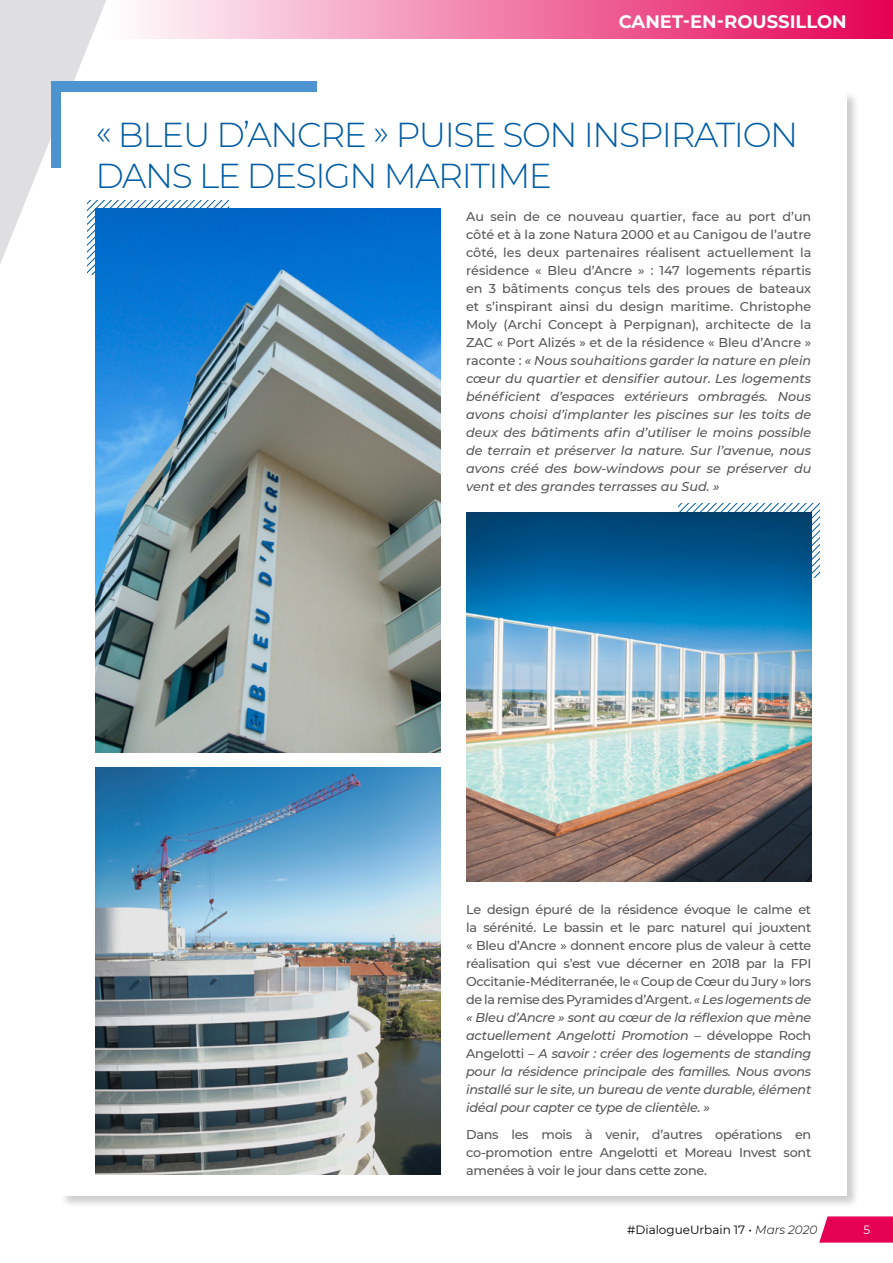
<style>
.page{position:relative;width:893px;height:1263px;background:#fff}
.page>*{position:absolute;margin:0;border:0;box-sizing:border-box;transform-origin:0 0}
.t1{font:300 34.5px/41.4px "Montserrat";letter-spacing:-.04em;color:#005ca5}
.t2{font:700 18px "Montserrat";color:#fff}
.t3{font:500 12.75px/18px "Montserrat";letter-spacing:-.02em;color:#575756;text-align:justify}
.t4{font:12px "Montserrat";color:#000}
.s1{font-style:italic}
.s2{font-weight:300;font-style:italic}
.s3{color:#fff}
</style>
<div class="page">
<svg style="left:0;top:0;width:158px;height:264px;fill:#dfdee0"></svg>
<svg style="left:819px;top:1216px;width:74px;height:26px"></svg>
<div style="left:51px;top:81px;width:265px;height:86px;background:#4c93d0"></div>
<div style="left:60px;top:90px;width:800px;height:1119px;background:#000;opacity:.2"></div>
<div style="left:61px;top:92px;width:786px;height:1104px;background:#fff"></div>
<svg style="left:88px;top:201px;width:140px;height:73px"></svg>
<img style="left:95px;top:208px;width:346px;height:545px">
<img style="left:95px;top:767px;width:346px;height:408px">
<div style="left:111px;top:0;width:782px;height:38px;background:linear-gradient(to right,#fefdfd,#e50055)"></div>
<svg style="left:679px;top:504px;width:140px;height:73px"></svg>
<img style="left:466px;top:513px;width:345px;height:369px">
<h2 class="t2" style="left:619px;top:8px;width:230px">CANET-EN-ROUSSILLON</h2>
<h1 class="t1" style="left:95px;top:113px;width:704px">« BLEU D’ANCRE » PUISE SON INSPIRATION<br>DANS LE DESIGN MARITIME</h1>
<p class="t3" style="left:466px;top:206px;width:347px">Au sein de ce nouveau quartier, face au port d’un côté et à la zone Natura 2000 et au Canigou de l’autre côté, les deux partenaires réalisent actuellement la résidence « Bleu d’Ancre » : 147 logements répartis en 3 bâtiments conçus tels des proues de bateaux et s’inspirant ainsi du design maritime. Christophe Moly (Archi Concept à Perpignan), architecte de la ZAC « Port Alizés » et de la résidence « Bleu d’Ancre » raconte : <span class="s1">« Nous souhaitions garder la nature en plein cœur du quartier et densifier autour. Les logements bénéficient d’espaces extérieurs ombragés. Nous avons choisi d’implanter les piscines sur les toits de deux des bâtiments afin d’utiliser le moins possible de terrain et préserver la nature. Sur l’avenue, nous avons créé des bow-windows pour se préserver du vent et des grandes terrasses au Sud. »</span></p>
<p class="t3" style="left:466px;top:900px;width:347px">Le design épuré de la résidence évoque le calme et la sérénité. Le bassin et le parc naturel qui jouxtent « Bleu d’Ancre » donnent encore plus de valeur à cette réalisation qui s’est vue décerner en 2018 par la FPI Occitanie-Méditerranée, le « Coup de Cœur du Jury » lors de la remise des Pyramides d’Argent. <span class="s1">« Les logements de « Bleu d’Ancre » sont au cœur de la réflexion que mène actuellement Angelotti Promotion –</span> développe Roch Angelotti <span class="s1">– A savoir : créer des logements de standing pour la résidence principale des familles. Nous avons installé sur le site, un bureau de vente durable, élément idéal pour capter ce type de clientèle. »</span></p>
<p class="t3" style="left:466px;top:1125px;width:347px">Dans les mois à venir, d’autres opérations en co-promotion entre Angelotti et Moreau Invest sont amenées à voir le jour dans cette zone.</p>
<p class="t4" style="left:627px;top:1221px;width:192px">#DialogueUrbain 17 • <span class="s2">Mars 2020</span></p>
<p class="t4" style="left:853px;top:1221px;width:18px">2 <span class="s3">5</span></p>
</div>
